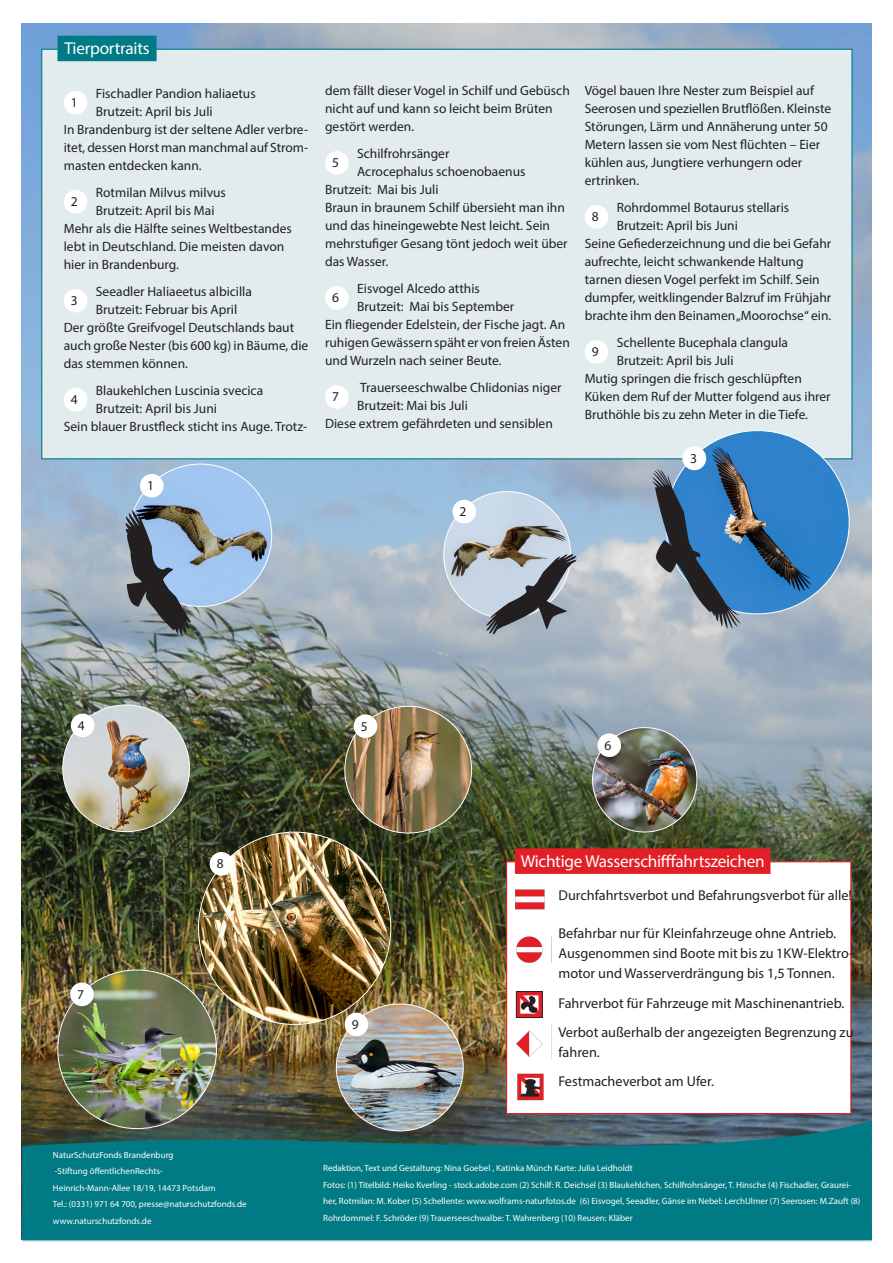
<style>
.page{position:relative;width:893px;height:1263px;background:#fff}
.page>*{position:absolute;margin:0;border:0;box-sizing:border-box;transform-origin:0 0}
.t1{font:17.25px "Myriad Pro";letter-spacing:-.015em;color:#fff}
.t2{font:14.25px/20.2px "Myriad Pro";color:#231f20}
.t3{font:13.65px "Myriad Pro";color:#231f20}
.t4{font:13.5px/18px "Myriad Pro";color:#231f20}
.t5{font:9px/16.5px "Myriad Pro";color:#fff}
</style>
<div class="page">
<img style="left:21px;top:23px;width:851px;height:1216px">
<img style="left:345px;top:706px;width:127px;height:127px;border-radius:63px">
<div style="left:354px;top:714px;width:23px;height:24px;background:#fff;border-radius:50%"></div>
<img style="left:198px;top:832px;width:193px;height:192px;border-radius:96px">
<div style="left:210px;top:852px;width:23px;height:24px;background:#fff;border-radius:50%"></div>
<img style="left:58px;top:970px;width:158px;height:158px;border-radius:79px">
<div style="left:70px;top:982px;width:24px;height:24px;background:#fff;border-radius:50%"></div>
<img style="left:584px;top:719px;width:121px;height:120px">
<div style="left:597px;top:733px;width:24px;height:24px;background:#fff;border-radius:50%"></div>
<img style="left:53px;top:695px;width:147px;height:145px">
<div style="left:71px;top:713px;width:23px;height:24px;background:#fff;border-radius:50%"></div>
<img style="left:336px;top:1004px;width:127px;height:127px;border-radius:63px">
<div style="left:345px;top:1012px;width:23px;height:24px;background:#fff;border-radius:50%"></div>
<img style="left:130px;top:464px;width:142px;height:142px">
<div style="left:140px;top:474px;width:24px;height:23px;background:#fff;border-radius:50%"></div>
<svg style="left:125px;top:510px;width:66px;height:127px;background:#697684"></svg>
<svg style="left:207px;top:492px;width:24px;height:85px;background:#9eb9d5"></svg>
<svg style="left:199px;top:650px;width:22px;height:13px"></svg>
<svg style="left:434px;top:481px;width:147px;height:153px;background:#a3afbb"></svg>
<div style="left:41px;top:49px;width:812px;height:410px;background:#e2ebed;border:1px solid #007a84"></div>
<div style="left:64px;top:91px;width:23px;height:24px;background:#fff;border-radius:50%"></div>
<div style="left:64px;top:190px;width:23px;height:24px;background:#fff;border-radius:50%"></div>
<div style="left:64px;top:289px;width:23px;height:24px;background:#fff;border-radius:50%"></div>
<div style="left:64px;top:388px;width:23px;height:24px;background:#fff;border-radius:50%"></div>
<div style="left:59px;top:37px;width:96px;height:23px;background:#007a84"></div>
<div style="left:58px;top:36px;width:99px;height:25px;border:3px solid #007a84"></div>
<div style="left:325px;top:151px;width:24px;height:24px;background:#fff;border-radius:50%"></div>
<div style="left:325px;top:286px;width:24px;height:24px;background:#fff;border-radius:50%"></div>
<div style="left:325px;top:385px;width:24px;height:24px;background:#fff;border-radius:50%"></div>
<div style="left:585px;top:205px;width:23px;height:24px;background:#fff;border-radius:50%"></div>
<div style="left:585px;top:340px;width:23px;height:24px;background:#fff;border-radius:50%"></div>
<img style="left:666px;top:431px;width:183px;height:183px;border-radius:92px">
<div style="left:682px;top:446px;width:24px;height:24px;background:#fff;border-radius:50%"></div>
<svg style="left:763px;top:430px;width:26px;height:126px;background:#347bbb"></svg>
<svg style="left:652px;top:469px;width:89px;height:160px;background:#597a99"></svg>
<svg style="left:727px;top:649px;width:29px;height:16px"></svg>
<div style="left:506px;top:861px;width:345px;height:253px;background:#fff;border:1px solid #e21f26"></div>
<svg style="left:515px;top:889px;width:30px;height:20px"></svg>
<svg style="left:516px;top:936px;width:26px;height:27px"></svg>
<svg style="left:516px;top:1030px;width:27px;height:27px"></svg>
<svg style="left:516px;top:991px;width:26px;height:27px"></svg>
<svg style="left:517px;top:1074px;width:27px;height:26px"></svg>
<div style="left:516px;top:850px;width:253px;height:22px;background:#e21f26"></div>
<div style="left:515px;top:848px;width:255px;height:26px;border:3px solid #e21f26"></div>
<svg style="left:22px;top:1120px;width:850px;height:120px;background:#0d737b"></svg>
<p class="t1" style="left:64px;top:38px;width:87px">Tierportraits</p>
<p class="t4" style="left:71px;top:93px;width:8px">1</p>
<p class="t4" style="left:96px;top:84px;width:161px">Fischadler Pandion haliaetus<br>Brutzeit: April bis Juli</p>
<p class="t4" style="left:64px;top:120px;width:246px;text-align:justify">In Brandenburg ist der seltene Adler verbre&shy;itet, dessen Horst man manchmal auf Strom&shy;masten entdecken kann.</p>
<p class="t4" style="left:71px;top:192px;width:8px">2</p>
<p class="t4" style="left:96px;top:183px;width:132px">Rotmilan Milvus milvus<br>Brutzeit: April bis Mai</p>
<p class="t4" style="left:64px;top:219px;width:229px">Mehr als die Hälfte seines Weltbestandes lebt in Deutschland. Die meisten davon hier in Brandenburg.</p>
<p class="t4" style="left:71px;top:291px;width:8px">3</p>
<p class="t4" style="left:96px;top:282px;width:158px">Seeadler Haliaeetus albicilla</p>
<p class="t4" style="left:96px;top:300px;width:143px">Brutzeit: Februar bis April</p>
<p class="t4" style="left:64px;top:318px;width:246px">Der größte Greifvogel Deutschlands baut auch große Nester (bis 600 kg) in Bäume, die das stemmen können.</p>
<p class="t4" style="left:71px;top:390px;width:8px">4</p>
<p class="t4" style="left:96px;top:381px;width:169px">Blaukehlchen Luscinia svecica</p>
<p class="t4" style="left:96px;top:399px;width:123px">Brutzeit: April bis Juni</p>
<p class="t4" style="left:64px;top:417px;width:245px">Sein blauer Brustfleck sticht ins Auge. Trotz-</p>
<p class="t4" style="left:147px;top:476px;width:8px">1</p>
<p class="t4" style="left:325px;top:81px;width:246px">dem fällt dieser Vogel in Schilf und Gebüsch nicht auf und kann so leicht beim Brüten gestört werden.</p>
<p class="t4" style="left:332px;top:153px;width:8px">5</p>
<p class="t4" style="left:357px;top:144px;width:94px">Schilfrohrsänger</p>
<p class="t4" style="left:357px;top:162px;width:170px">Acrocephalus schoenobaenus</p>
<p class="t4" style="left:325px;top:180px;width:115px">Brutzeit: Mai bis Juli</p>
<p class="t4" style="left:325px;top:198px;width:244px">Braun in braunem Schilf übersieht man ihn und das hineingewebte Nest leicht. Sein mehrstufiger Gesang tönt jedoch weit über das Wasser.</p>
<p class="t4" style="left:332px;top:288px;width:8px">6</p>
<p class="t4" style="left:357px;top:279px;width:159px">Eisvogel Alcedo atthis<br>Brutzeit: Mai bis September</p>
<p class="t4" style="left:325px;top:315px;width:246px">Ein fliegender Edelstein, der Fische jagt. An ruhigen Gewässern späht er von freien Ästen und Wurzeln nach seiner Beute.</p>
<p class="t4" style="left:332px;top:387px;width:8px">7</p>
<p class="t4" style="left:360px;top:378px;width:203px">Trauerseeschwalbe Chlidonias niger</p>
<p class="t4" style="left:357px;top:396px;width:112px">Brutzeit: Mai bis Juli</p>
<p class="t4" style="left:325px;top:414px;width:229px">Diese extrem gefährdeten und sensiblen</p>
<p class="t4" style="left:585px;top:81px;width:248px">Vögel bauen Ihre Nester zum Beispiel auf Seerosen und speziellen Brutflößen. Kleinste Störungen, Lärm und Annäherung unter 50<br>Metern lassen sie vom Nest flüchten – Eier kühlen aus, Jungtiere verhungern oder ertrinken.</p>
<p class="t4" style="left:592px;top:207px;width:8px">8</p>
<p class="t4" style="left:617px;top:198px;width:174px">Rohrdommel Botaurus stellaris</p>
<p class="t4" style="left:617px;top:216px;width:123px">Brutzeit: April bis Juni</p>
<p class="t4" style="left:585px;top:234px;width:248px">Seine Gefiederzeichnung und die bei Gefahr aufrechte, leicht schwankende Haltung tarnen diesen Vogel perfekt im Schilf. Sein dumpfer, weitklingender Balzruf im Frühjahr brachte ihm den Beinamen „Moorochse“ ein.</p>
<p class="t4" style="left:592px;top:342px;width:8px">9</p>
<p class="t4" style="left:617px;top:333px;width:173px">Schellente Bucephala clangula</p>
<p class="t4" style="left:617px;top:351px;width:118px">Brutzeit: April bis Juli</p>
<p class="t4" style="left:585px;top:369px;width:247px">Mutig springen die frisch geschlüpften<br>Küken dem Ruf der Mutter folgend aus ihrer<br>Bruthöhle bis zu zehn Meter in die Tiefe.</p>
<p class="t3" style="left:690px;top:450px;width:8px">3</p>
<p class="t4" style="left:459px;top:502px;width:8px">2</p>
<p class="t4" style="left:78px;top:717px;width:8px">4</p>
<p class="t4" style="left:77px;top:985px;width:8px">7</p>
<p class="t4" style="left:217px;top:854px;width:8px">8</p>
<p class="t5" style="left:53px;top:1146px;width:122px">NaturSchutzFonds Brandenburg</p>
<p class="t5" style="left:55px;top:1163px;width:109px">-Stiftung öffentlichenRechts-</p>
<p class="t5" style="left:53px;top:1179px;width:164px">Heinrich-Mann-Allee 18/19, 14473 Potsdam</p>
<p class="t5" style="left:53px;top:1196px;width:195px">Tel.: (0331) 971 64 700, presse@naturschutzfonds.de</p>
<p class="t5" style="left:53px;top:1212px;width:100px">www.naturschutzfonds.de</p>
<p class="t4" style="left:361px;top:717px;width:8px">5</p>
<p class="t4" style="left:352px;top:1016px;width:8px">9</p>
<p class="t4" style="left:604px;top:736px;width:8px">6</p>
<p class="t1" style="left:521px;top:850px;width:245px">Wichtige Wasserschifffahrtszeichen</p>
<p class="t2" style="left:558px;top:884px;width:295px">Durchfahrtsverbot und Befahrungsverbot für alle!</p>
<p class="t2" style="left:558px;top:923px;width:297px">Befahrbar nur für Kleinfahrzeuge ohne Antrieb.<br>Ausgenommen sind Boote mit bis zu 1KW-Elektro&shy;motor und Wasserverdrängung bis 1,5 Tonnen.</p>
<p class="t2" style="left:558px;top:992px;width:287px">Fahrverbot für Fahrzeuge mit Maschinenantrieb.</p>
<p class="t2" style="left:558px;top:1022px;width:297px">Verbot außerhalb der angezeigten Begrenzung zu fahren.</p>
<p class="t2" style="left:558px;top:1071px;width:157px">Festmacheverbot am Ufer.</p>
<p class="t5" style="left:323px;top:1160px;width:311px">Redaktion, Text und Gestaltung: Nina Goebel , Katinka Münch Karte: Julia Leidholdt</p>
<p class="t5" style="left:323px;top:1176px;width:539px">Fotos: (1) Titelbild: Heiko Kverling - stock.adobe.com (2) Schilf: R. Deichsel (3) Blaukehlchen, Schilfrohrsänger, T. Hinsche (4) Fischadler, Graurei&shy;her, Rotmilan: M. Kober (5) Schellente: www.wolframs-naturfotos.de (6) Eisvogel, Seeadler, Gänse im Nebel: LerchUlmer (7) Seerosen: M.Zauft (8)<br>Rohrdommel: F. Schröder (9) Trauerseeschwalbe: T. Wahrenberg (10) Reusen: Kläber</p>
</div>
